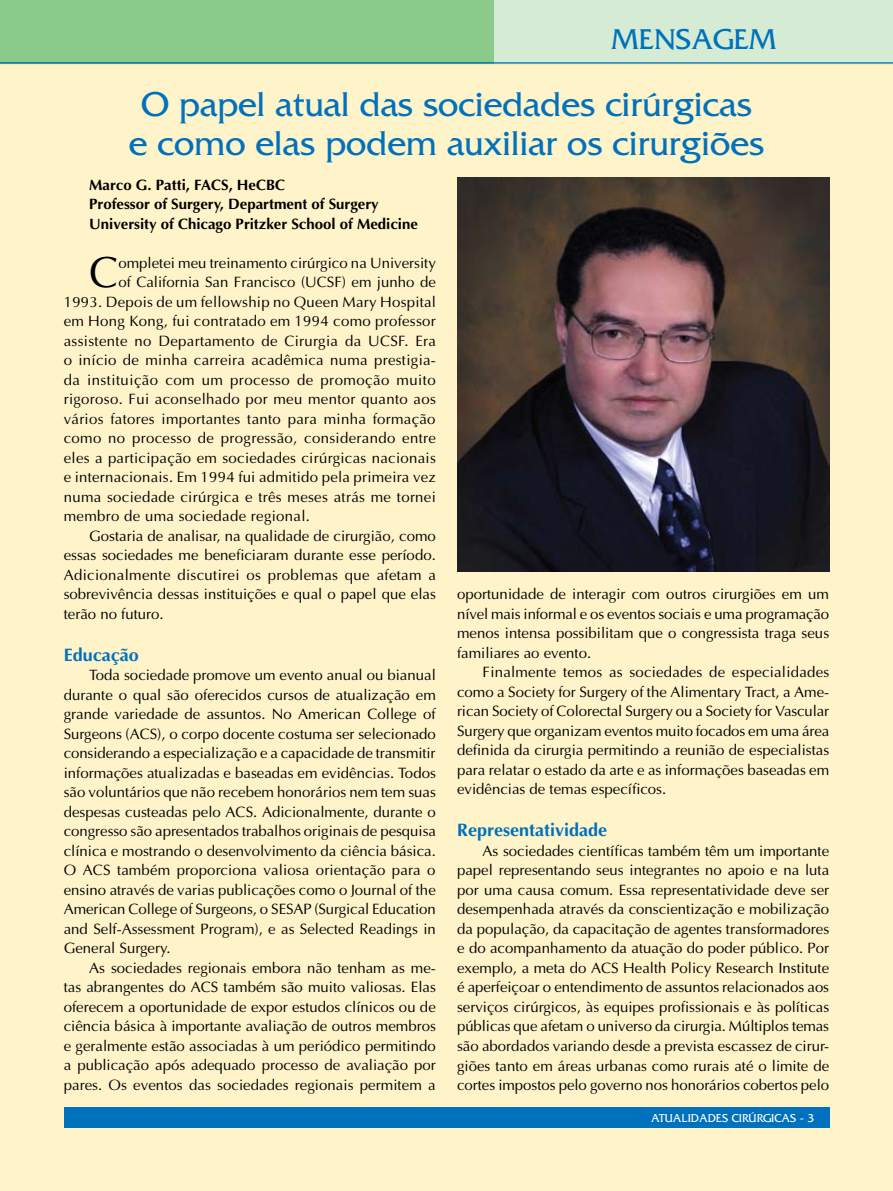
<style>
.page{position:relative;width:893px;height:1191px;background:#fff}
.page>*{position:absolute;margin:0;border:0;box-sizing:border-box;transform-origin:0 0}
.t1{font:43.65px "Ottawa";color:#000}
.t2{font:36px/39px "France";color:#0071bc;text-align:center}
.t3{font:30px "France";color:#0071bc}
.t4{font:700 18px "Ottawa";color:#0071bc}
.t5{font:15px/19.5px "Ottawa";letter-spacing:.015em;color:#000;text-align:justify}
.t6{font:700 15px/19.5px "Ottawa";color:#000}
.t7{font:12px "France";color:#fff}
</style>
<div class="page">
<div style="left:0;top:0;width:495px;height:62px;background:#8aca8b"></div>
<div style="left:495px;top:0;width:398px;height:64px;background:#d6ebd4"></div>
<hr style="left:0;top:62px;width:893px;height:2px;background:#0071bc">
<div style="left:0;top:64px;width:893px;height:1127px;background:#fff3ca"></div>
<div style="left:64px;top:1107px;width:765px;height:20px;background:#0071bc"></div>
<img style="left:457px;top:178px;width:372px;height:393px">
<h3 class="t3" style="left:612px;top:22px;width:166px">MENSAGEM</h3>
<h2 class="t2" style="left:129px;top:85px;width:637px">O papel atual das sociedades cirúrgicas e como elas podem auxiliar os cirurgiões</h2>
<p class="t6" style="left:89px;top:175px;width:330px">Marco G. Patti, FACS, HeCBC<br>Professor of Surgery, Department of Surgery<br>University of Chicago Pritzker School of Medicine</p>
<h1 class="t1" style="left:89px;top:247px;width:31px">C</h1>
<p class="t5" style="left:118px;top:253px;width:319px">ompletei meu treinamento cirúrgico na University</p>
<p class="t5" style="left:118px;top:272px;width:319px">of California San Francisco (UCSF) em junho de</p>
<p class="t5" style="left:64px;top:292px;width:374px">1993. Depois de um fellowship no Queen Mary Hospital</p>
<p class="t5" style="left:64px;top:311px;width:374px">em Hong Kong, fui contratado em 1994 como professor</p>
<p class="t5" style="left:64px;top:331px;width:374px">assistente no Departamento de Cirurgia da UCSF. Era</p>
<p class="t5" style="left:64px;top:350px;width:374px">o início de minha carreira acadêmica numa prestigia-</p>
<p class="t5" style="left:64px;top:370px;width:374px">da instituição com um processo de promoção muito</p>
<p class="t5" style="left:64px;top:389px;width:374px">rigoroso. Fui aconselhado por meu mentor quanto aos</p>
<p class="t5" style="left:64px;top:409px;width:373px">vários fatores importantes tanto para minha formação</p>
<p class="t5" style="left:64px;top:428px;width:374px">como no processo de progressão, considerando entre</p>
<p class="t5" style="left:64px;top:448px;width:374px">eles a participação em sociedades cirúrgicas nacionais</p>
<p class="t5" style="left:64px;top:467px;width:374px">e internacionais. Em 1994 fui admitido pela primeira vez</p>
<p class="t5" style="left:64px;top:487px;width:374px">numa sociedade cirúrgica e três meses atrás me tornei</p>
<p class="t5" style="left:64px;top:506px;width:248px">membro de uma sociedade regional.</p>
<p class="t5" style="left:89px;top:526px;width:348px">Gostaria de analisar, na qualidade de cirurgião, como</p>
<p class="t5" style="left:64px;top:545px;width:374px">essas sociedades me beneficiaram durante esse período.</p>
<p class="t5" style="left:64px;top:565px;width:374px">Adicionalmente discutirei os problemas que afetam a</p>
<p class="t5" style="left:64px;top:584px;width:374px">sobrevivência dessas instituições e qual o papel que elas</p>
<p class="t5" style="left:64px;top:604px;width:102px">terão no futuro.</p>
<p class="t4" style="left:64px;top:643px;width:77px">Educação</p>
<p class="t5" style="left:64px;top:665px;width:374px;text-indent:26px">Toda sociedade promove um evento anual ou bianual durante o qual são oferecidos cursos de atualização em grande variedade de assuntos. No American College of Surgeons (ACS), o corpo docente costuma ser selecionado considerando a especialização e a capacidade de transmitir informações atualizadas e baseadas em evidências. Todos são voluntários que não recebem honorários nem tem suas despesas custeadas pelo ACS. Adicionalmente, durante o congresso são apresentados trabalhos originais de pesquisa clínica e mostrando o desenvolvimento da ciência básica.<br>O ACS também proporciona valiosa orientação para o ensino através de varias publicações como o Journal of the American College of Surgeons, o SESAP (Surgical Education and Self-Assessment Program), e as Selected Readings in General Surgery.</p>
<p class="t5" style="left:64px;top:958px;width:374px;text-indent:26px">As sociedades regionais embora não tenham as me&shy;tas abrangentes do ACS também são muito valiosas. Elas oferecem a oportunidade de expor estudos clínicos ou de ciência básica à importante avaliação de outros membros e geralmente estão associadas à um periódico permitindo a publicação após adequado processo de avaliação por pares. Os eventos das sociedades regionais permitem a</p>
<p class="t5" style="left:457px;top:584px;width:374px">oportunidade de interagir com outros cirurgiões em um nível mais informal e os eventos sociais e uma programação menos intensa possibilitam que o congressista traga seus familiares ao evento.</p>
<p class="t5" style="left:457px;top:662px;width:374px;text-indent:26px">Finalmente temos as sociedades de especialidades como a Society for Surgery of the Alimentary Tract, a Ame&shy;rican Society of Colorectal Surgery ou a Society for Vascular Surgery que organizam eventos muito focados em uma área definida da cirurgia permitindo a reunião de especialistas para relatar o estado da arte e as informações baseadas em evidências de temas específicos.</p>
<p class="t4" style="left:457px;top:819px;width:152px">Representatividade</p>
<p class="t5" style="left:457px;top:841px;width:374px;text-indent:26px">As sociedades científicas também têm um importante papel representando seus integrantes no apoio e na luta por uma causa comum. Essa representatividade deve ser desempenhada através da conscientização e mobilização da população, da capacitação de agentes transformadores e do acompanhamento da atuação do poder público. Por exemplo, a meta do ACS Health Policy Research Institute é aperfeiçoar o entendimento de assuntos relacionados aos serviços cirúrgicos, às equipes profissionais e às políticas públicas que afetam o universo da cirurgia. Múltiplos temas são abordados variando desde a prevista escassez de cirur&shy;giões tanto em áreas urbanas como rurais até o limite de cortes impostos pelo governo nos honorários cobertos pelo</p>
<p class="t7" style="left:651px;top:1111px;width:164px">ATUALIDADES CIRÚRGICAS - 3</p>
</div>
